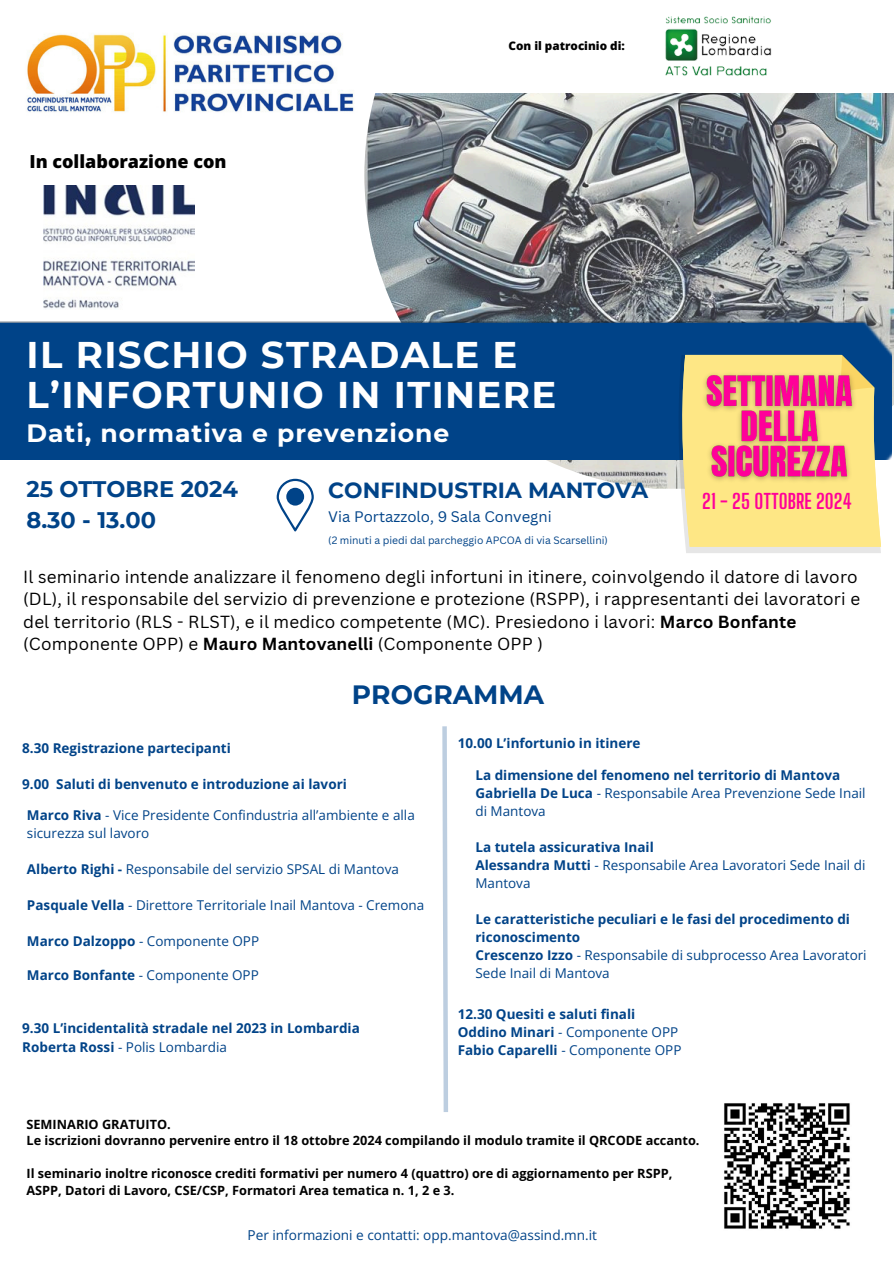
<style>
.page{position:relative;width:894px;height:1264px;background:#fff}
.page>*{position:absolute;margin:0;border:0;box-sizing:border-box;transform-origin:0 0}
.t1{font:700 37.05px "Montserrat";letter-spacing:.035em;color:#fff}
.t2{font:700 26.4px "Montserrat";color:#004388}
.t3{font:700 25.05px "Montserrat";letter-spacing:.035em;color:#fff}
.t4{font:700 22.5px/30.3px "Montserrat";color:#004388}
.t5{font:700 21.9px "Montserrat";color:#004388}
.t6{font:700 20.25px "Big Shoulders Display";color:#f09}
.t7{font:800 18px "Open Sans";color:#000}
.t8{font:17.1px/22.5px "Canva Sans";letter-spacing:.01em;color:#000}
.t9{font:14.85px "Canva Sans";color:#004388}
.t10{font:13.65px "Open Sans";color:#004388}
.t11{font:13.5px/18px "Open Sans";color:#004388}
.t12{font:700 13.5px/18px "Open Sans";color:#004388}
.t13{font:700 12.75px/16.4px "Open Sans";color:#000}
.t14{font:800 11.7px "Open Sans";color:#000}
.t15{font:10.35px "Canva Sans";color:#004388}
.s1{font-weight:700}
.s2{font-weight:400}
</style>
<div class="page">
<img style="left:364px;top:93px;width:529px;height:395px">
<div style="left:0;top:322px;width:891px;height:137px;background:#004388"></div>
<img style="left:27px;top:34px;width:327px;height:78px">
<img style="left:724px;top:1103px;width:126px;height:126px">
<svg style="left:678px;top:355px;width:202px;height:198px;background:#c5cdcf"></svg>
<svg style="left:681px;top:355px;width:199px;height:191px;background:#f1df88"></svg>
<svg style="left:839px;top:355px;width:35px;height:36px"></svg>
<img style="left:665px;top:16px;width:107px;height:60px">
<img style="left:43px;top:186px;width:151px;height:123px">
<img style="left:696px;top:366px;width:165px;height:122px">
<svg style="left:276px;top:479px;width:38px;height:52px"></svg>
<div style="left:286px;top:488px;width:18px;height:17px;background:#004388;border-radius:50%"></div>
<svg style="left:442px;top:726px;width:6px;height:386px"></svg>
<p class="t7" style="left:29px;top:149px;width:199px">In collaborazione con</p>
<h4 class="t14" style="left:508px;top:37px;width:118px">Con il patrocinio di:</h4>
<p class="t1" style="left:26px;top:332px;width:492px">IL RISCHIO STRADALE E</p>
<p class="t1" style="left:26px;top:372px;width:531px">L’INFORTUNIO IN ITINERE</p>
<p class="t3" style="left:26px;top:418px;width:424px">Dati, normativa e prevenzione</p>
<p class="t5" style="left:328px;top:477px;width:321px">CONFINDUSTRIA MANTOVA</p>
<p class="t9" style="left:328px;top:505px;width:225px">Via Portazzolo, 9 Sala Convegni</p>
<p class="t4" style="left:26px;top:474px;width:213px">25 OTTOBRE 2024<br>8.30 - 13.00</p>
<p class="t6" style="left:702px;top:489px;width:151px">21 - 25 OTTOBRE 2024</p>
<p class="t15" style="left:328px;top:533px;width:281px">(2 minuti a piedi dal parcheggio APCOA di via Scarsellini)</p>
<p class="t8" style="left:23px;top:565px;width:838px">Il seminario intende analizzare il fenomeno degli infortuni in itinere, coinvolgendo il datore di lavoro (DL), il responsabile del servizio di prevenzione e protezione (RSPP), i rappresentanti dei lavoratori e del territorio (RLS - RLST), e il medico competente (MC). Presiedono i lavori: <span class="s1">Marco Bonfante </span>(Componente OPP) e <span class="s1">Mauro Mantovanelli</span> (Componente OPP )</p>
<h2 class="t2" style="left:352px;top:678px;width:193px">PROGRAMMA</h2>
<p class="t12" style="left:22px;top:738px;width:210px">8.30 Registrazione partecipanti</p>
<h1 class="t12" style="left:22px;top:774px;width:326px">9.00 Saluti di benvenuto e introduzione ai lavori</h1>
<p class="t11" style="left:27px;top:805px;width:389px"><span class="s1">Marco Riva</span> - Vice Presidente Confindustria all’ambiente e alla sicurezza sul lavoro</p>
<p class="t11" style="left:27px;top:859px;width:373px"><span class="s1">Alberto Righi -</span> Responsabile del servizio SPSAL di Mantova</p>
<p class="t11" style="left:27px;top:895px;width:398px"><span class="s1">Pasquale Vella</span> - Direttore Territoriale Inail Mantova - Cremona</p>
<p class="t11" style="left:27px;top:931px;width:233px"><span class="s1">Marco Dalzoppo</span> - Componente OPP</p>
<p class="t11" style="left:27px;top:966px;width:233px"><span class="s1">Marco Bonfante</span> - Componente OPP</p>
<p class="t12" style="left:22px;top:1019px;width:339px">9.30 L’incidentalità stradale nel 2023 in Lombardia</p>
<p class="t11" style="left:22px;top:1037px;width:206px"><span class="s1">Roberta Rossi</span> - Polis Lombardia</p>
<h1 class="t12" style="left:457px;top:734px;width:184px">10.00 L’infortunio in itinere</h1>
<p class="t12" style="left:475px;top:765px;width:366px">La dimensione del fenomeno nel territorio di Mantova</p>
<p class="t11" style="left:475px;top:783px;width:391px"><span class="s1">Gabriella De Luca</span> - Responsabile Area Prevenzione Sede Inail di Mantova</p>
<p class="t12" style="left:475px;top:837px;width:180px">La tutela assicurativa Inail</p>
<p class="t11" style="left:475px;top:855px;width:391px"><span class="s1">Alessandra Mutti</span> - Responsabile Area Lavoratori Sede Inail di<br>Mantova</p>
<p class="t12" style="left:475px;top:909px;width:376px">Le caratteristiche peculiari e le fasi del procedimento di riconoscimento</p>
<p class="t11" style="left:475px;top:945px;width:392px"><span class="s1">Crescenzo Izzo</span> - Responsabile di subprocesso Area Lavoratori<br>Sede Inail di Mantova</p>
<h3 class="t12" style="left:457px;top:1004px;width:179px">12.30 Quesiti e saluti finali</h3>
<p class="t11" style="left:457px;top:1022px;width:222px"><span class="s1">Oddino Minari</span> - Componente OPP</p>
<h5 class="t12" style="left:457px;top:1040px;width:225px">Fabio Caparelli <span class="s2">- Componente OPP</span></h5>
<p class="t13" style="left:26px;top:1115px;width:146px">SEMINARIO GRATUITO.</p>
<p class="t13" style="left:26px;top:1132px;width:674px">Le iscrizioni dovranno pervenire entro il 18 ottobre 2024 compilando il modulo tramite il QRCODE accanto.</p>
<p class="t13" style="left:26px;top:1164px;width:647px">Il seminario inoltre riconosce crediti formativi per numero 4 (quattro) ore di aggiornamento per RSPP,<br>ASPP, Datori di Lavoro, CSE/CSP, Formatori Area tematica n. 1, 2 e 3.</p>
<p class="t10" style="left:247px;top:1225px;width:351px">Per informazioni e contatti: opp.mantova@assind.mn.it</p>
</div>
